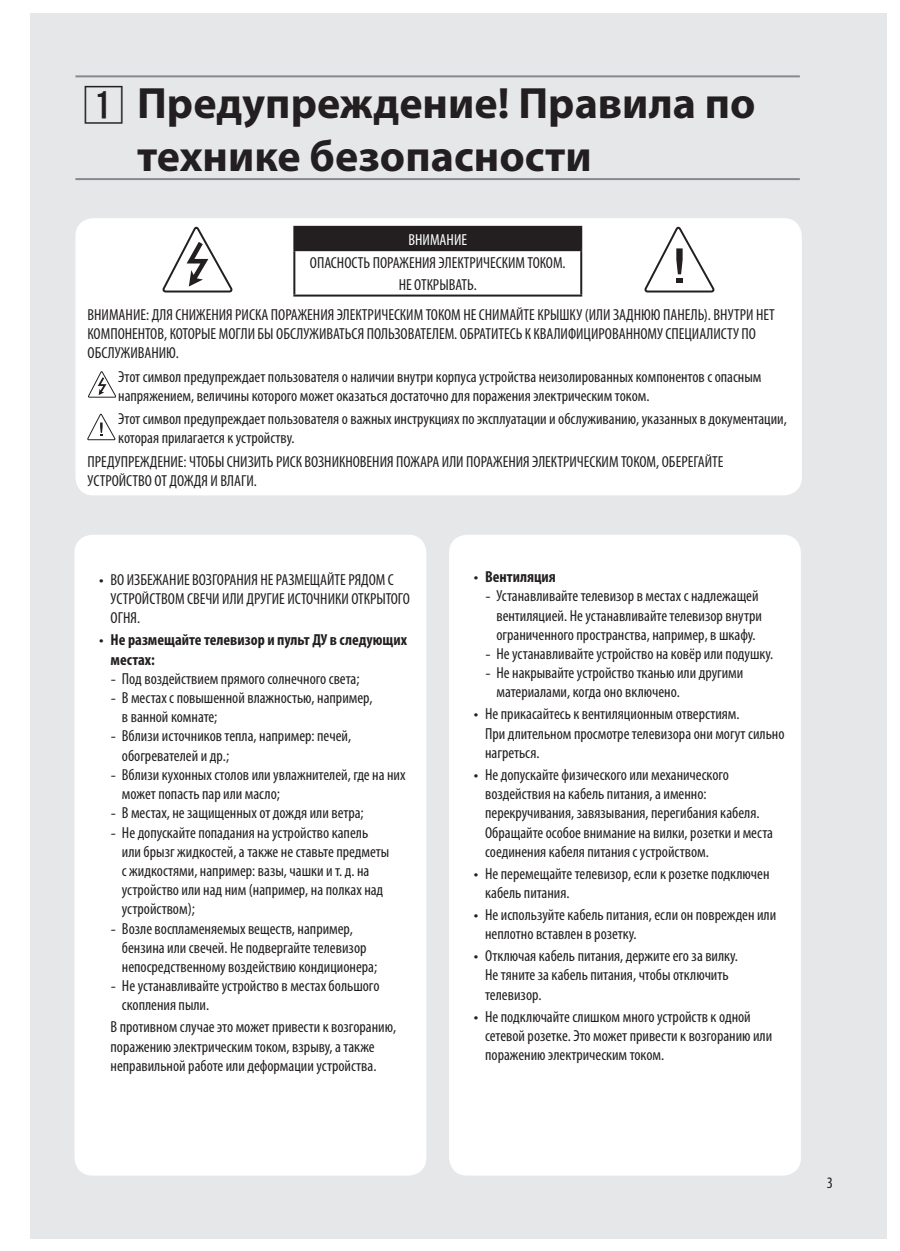
<style>
.page{position:relative;width:900px;height:1251px;background:#fff}
.page>*{position:absolute;margin:0;border:0;box-sizing:border-box;transform-origin:0 0}
.t1{font:700 44px/52.8px "Myriad Pro";color:#231f20}
.t2{font:condensed 16px/19.2px "Myriad Pro";color:#231f20}
.t3{font:700 condensed 16px/19.2px "Myriad Pro";color:#231f20}
.t4{font:condensed 16px "Myriad Pro";color:#fff}
.s1{font-family:"LG Smart";font-stretch:normal}
.s2{font-family:"LG Smart";font-weight:400;font-stretch:normal}
</style>
<div class="page">
<div style="left:30px;top:13px;width:856px;height:1225px;background:#e6e7e9"></div>
<hr style="left:75px;top:75px;width:724px;height:2px;background:#87898c">
<hr style="left:75px;top:178px;width:724px;height:2px;background:#87898c">
<div style="left:76px;top:219px;width:724px;height:275px;background:#fff;border-radius:17px"></div>
<svg style="left:162px;top:227px;width:71px;height:65px"></svg>
<div style="left:294px;top:227px;width:287px;height:23px;background:#231f20"></div>
<hr style="left:293px;top:226px;width:289px;height:2px;background:#231f20">
<hr style="left:293px;top:228px;width:2px;height:21px;background:#231f20">
<hr style="left:580px;top:228px;width:2px;height:21px;background:#231f20">
<hr style="left:293px;top:249px;width:289px;height:2px;background:#231f20">
<hr style="left:293px;top:251px;width:2px;height:43px;background:#231f20">
<hr style="left:580px;top:251px;width:2px;height:43px;background:#231f20">
<hr style="left:293px;top:294px;width:289px;height:2px;background:#231f20">
<svg style="left:644px;top:227px;width:70px;height:65px"></svg>
<svg style="left:88px;top:371px;width:28px;height:26px"></svg>
<svg style="left:87px;top:414px;width:28px;height:26px"></svg>
<div style="left:75px;top:218px;width:726px;height:277px;border:2px solid #fff;border-radius:17px"></div>
<div style="left:75px;top:536px;width:350px;height:638px;background:#fff;border-radius:17px"></div>
<div style="left:74px;top:535px;width:352px;height:640px;border:2px solid #fff;border-radius:17px"></div>
<div style="left:450px;top:536px;width:349px;height:638px;background:#fff;border-radius:17px"></div>
<div style="left:449px;top:535px;width:351px;height:640px;border:2px solid #fff;border-radius:17px"></div>
<h1 class="t1" style="left:137px;top:76px;width:619px">Предупреждение! Правила по технике безопасности</h1>
<p class="t4" style="left:408px;top:229px;width:60px">ВНИМАНИЕ</p>
<p class="t2" style="left:310px;top:251px;width:257px;line-height:22px;text-align:center">ОПАСНОСТЬ ПОРАЖЕНИЯ ЭЛЕКТРИЧЕСКИМ ТОКОМ.<br>НЕ ОТКРЫВАТЬ.</p>
<p class="t2" style="left:87px;top:305px;width:688px">ВНИМАНИЕ: ДЛЯ СНИЖЕНИЯ РИСКА ПОРАЖЕНИЯ ЭЛЕКТРИЧЕСКИМ ТОКОМ НЕ СНИМАЙТЕ КРЫШКУ (ИЛИ ЗАДНЮЮ ПАНЕЛЬ). ВНУТРИ НЕТ<br>КОМПОНЕНТОВ, КОТОРЫЕ МОГЛИ БЫ ОБСЛУЖИВАТЬСЯ ПОЛЬЗОВАТЕЛЕМ. ОБРАТИТЕСЬ К КВАЛИФИЦИРОВАННОМУ СПЕЦИАЛИСТУ ПО<br>ОБСЛУЖИВАНИЮ.</p>
<p class="t2" style="left:118px;top:366px;width:644px">Этот символ предупреждает пользователя о наличии внутри корпуса устройства неизолированных компонентов с опасным напряжением, величины которого может оказаться достаточно для поражения электрическим током.</p>
<p class="t2" style="left:118px;top:409px;width:670px">Этот символ предупреждает пользователя о важных инструкциях по эксплуатации и обслуживанию, указанных в документации, которая прилагается к устройству.</p>
<p class="t2" style="left:87px;top:452px;width:637px">ПРЕДУПРЕЖДЕНИЕ: ЧТОБЫ СНИЗИТЬ РИСК ВОЗНИКНОВЕНИЯ ПОЖАРА ИЛИ ПОРАЖЕНИЯ ЭЛЕКТРИЧЕСКИМ ТОКОМ, ОБЕРЕГАЙТЕ<br>УСТРОЙСТВО ОТ ДОЖДЯ И ВЛАГИ.</p>
<p class="t2" style="left:110px;top:570px;width:301px;text-indent:-11px"><span class="s1">•</span> ВО ИЗБЕЖАНИЕ ВОЗГОРАНИЯ НЕ РАЗМЕЩАЙТЕ РЯДОМ С<br>УСТРОЙСТВОМ СВЕЧИ ИЛИ ДРУГИЕ ИСТОЧНИКИ ОТКРЫТОГО<br>ОГНЯ.</p>
<p class="t3" style="left:110px;top:630px;width:298px;text-indent:-11px"><span class="s2">•</span> Не размещайте телевизор и пульт ДУ в следующих местах:</p>
<p class="t2" style="left:110px;top:669px;width:250px"><span class="s1">-</span> Под воздействием прямого солнечного света;</p>
<p class="t2" style="left:122px;top:688px;width:252px;text-indent:-11px"><span class="s1">-</span> В местах с повышенной влажностью, например, в ванной комнате;</p>
<p class="t2" style="left:122px;top:726px;width:231px;text-indent:-11px"><span class="s1">-</span> Вблизи источников тепла, например: печей, обогревателей и др.;</p>
<p class="t2" style="left:122px;top:765px;width:285px;text-indent:-11px"><span class="s1">-</span> Вблизи кухонных столов или увлажнителей, где на них может попасть пар или масло;</p>
<p class="t2" style="left:110px;top:803px;width:254px"><span class="s1">-</span> В местах, не защищенных от дождя или ветра;</p>
<p class="t2" style="left:122px;top:822px;width:269px;text-indent:-11px"><span class="s1">-</span> Не допускайте попадания на устройство капель или брызг жидкостей, а также не ставьте предметы с жидкостями, например: вазы, чашки и т. д. на устройство или над ним (например, на полках над устройством);</p>
<p class="t2" style="left:122px;top:918px;width:257px;text-indent:-11px"><span class="s1">-</span> Возле воспламеняемых веществ, например, бензина или свечей. Не подвергайте телевизор непосредственному воздействию кондиционера;</p>
<p class="t2" style="left:122px;top:976px;width:259px;text-indent:-11px"><span class="s1">-</span> Не устанавливайте устройство в местах большого скопления пыли.</p>
<p class="t2" style="left:110px;top:1017px;width:287px">В противном случае это может привести к возгоранию, поражению электрическим током, взрыву, а также неправильной работе или деформации устройства.</p>
<p class="t3" style="left:473px;top:567px;width:83px"><span class="s2">•</span> Вентиляция</p>
<p class="t2" style="left:496px;top:586px;width:267px;text-indent:-11px"><span class="s1">-</span> Устанавливайте телевизор в местах с надлежащей вентиляцией. Не устанавливайте телевизор внутри ограниченного пространства, например, в шкафу.</p>
<p class="t2" style="left:485px;top:644px;width:289px"><span class="s1">-</span> Не устанавливайте устройство на ковёр или подушку.</p>
<p class="t2" style="left:496px;top:663px;width:248px;text-indent:-11px"><span class="s1">-</span> Не накрывайте устройство тканью или другими материалами, когда оно включено.</p>
<p class="t2" style="left:485px;top:704px;width:301px;text-indent:-11px"><span class="s1">•</span> Не прикасайтесь к вентиляционным отверстиям.<br>При длительном просмотре телевизора они могут сильно нагреться.</p>
<p class="t2" style="left:485px;top:765px;width:289px;text-indent:-11px"><span class="s1">•</span> Не допускайте физического или механического воздействия на кабель питания, а именно: перекручивания, завязывания, перегибания кабеля.<br>Обращайте особое внимание на вилки, розетки и места соединения кабеля питания с устройством.</p>
<p class="t2" style="left:485px;top:863px;width:286px;text-indent:-11px"><span class="s1">•</span> Не перемещайте телевизор, если к розетке подключен кабель питания.</p>
<p class="t2" style="left:485px;top:905px;width:292px;text-indent:-11px"><span class="s1">•</span> Не используйте кабель питания, если он поврежден или неплотно вставлен в розетку.</p>
<p class="t2" style="left:485px;top:946px;width:254px;text-indent:-11px"><span class="s1">•</span> Отключая кабель питания, держите его за вилку.<br>Не тяните за кабель питания, чтобы отключить телевизор.</p>
<p class="t2" style="left:485px;top:1006px;width:288px;text-indent:-11px"><span class="s1">•</span> Не подключайте слишком много устройств к одной сетевой розетке. Это может привести к возгоранию или поражению электрическим током.</p>
<p class="t2" style="left:826px;top:1172px;width:8px">3</p>
</div>
